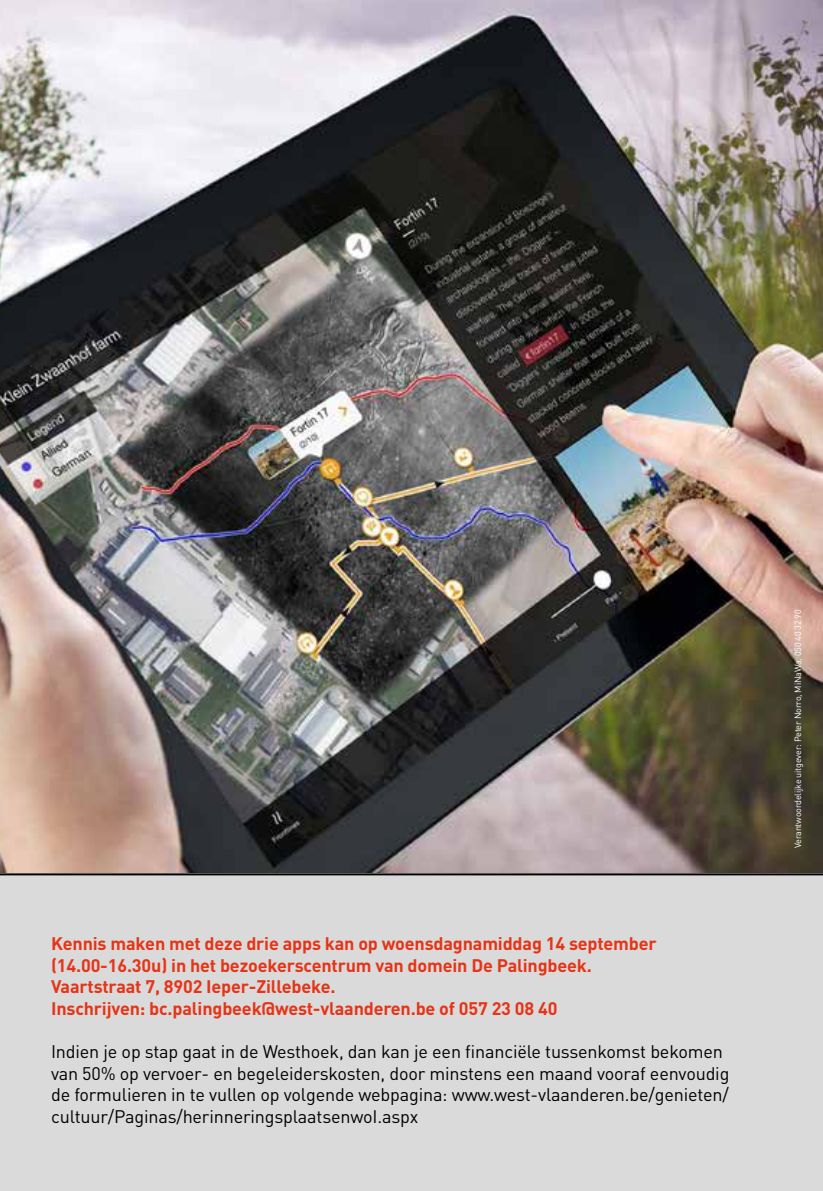
<style>
.page{position:relative;width:823px;height:1191px;background:#fff}
.page>*{position:absolute;margin:0;border:0;box-sizing:border-box;transform-origin:0 0}
.t1{font:18px/21.6px "DINOT";letter-spacing:-.01em;color:#000}
.t2{font:700 18px/21.6px "DINOT";letter-spacing:-.01em;color:#e63417}
.t3{font:9px "DINOT";letter-spacing:-.02em;color:#fff}
</style>
<div class="page">
<img style="left:0;top:0;width:822px;height:873px">
<div style="left:0;top:873px;width:822px;height:318px;background:#dadada"></div>
<hr style="left:0;top:873px;width:822px;height:2px;background:#000">
<p class="t2" style="left:51px;top:932px;width:606px">Kennis maken met deze drie apps kan op woensdagnamiddag 14 september (14.00-16.30u) in het bezoekerscentrum van domein De Palingbeek.<br>Vaartstraat 7, 8902 Ieper-Zillebeke.<br>Inschrijven: bc.palingbeek@west-vlaanderen.be of 057 23 08 40</p>
<p class="t1" style="left:51px;top:1040px;width:679px">Indien je op stap gaat in de Westhoek, dan kan je een financiële tussenkomst bekomen van 50% op vervoer- en begeleiderskosten, door minstens een maand vooraf eenvoudig de formulieren in te vullen op volgende webpagina: www.west-vlaanderen.be/genieten/ cultuur/Paginas/herinneringsplaatsenwoI.aspx</p>
<p class="t3" style="left:791px;top:848px;width:241px;rotate:-90deg">Verantwoordelijke uitgever: Peter Norro, MiNaWa, 050 40 32 90</p>
</div>
